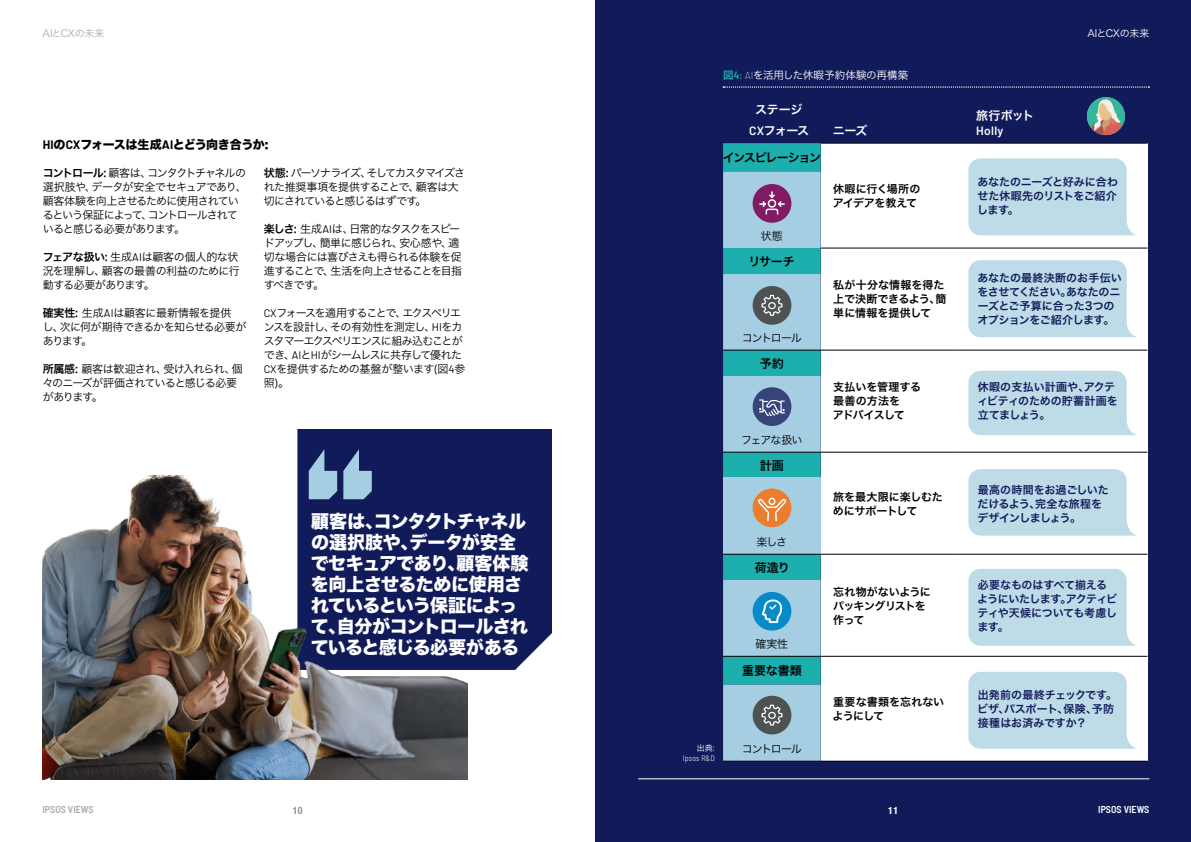
<style>
.page{position:relative;width:1191px;height:842px;background:#fff}
.page>*{position:absolute;margin:0;border:0;box-sizing:border-box;transform-origin:0 0}
.t1{font:18px/21px "Hira Kaku Std W8";letter-spacing:-.035em;color:#fff}
.Body_Quote{font:12px/15px "Hira Kaku Pro N W6";letter-spacing:-.035em;color:#fff}
.H2_Full_span{font:12px "Hira Kaku Std W8";letter-spacing:-.035em;color:#000}
.Body_Quote-2{font:12px "Hira Kaku Pro N W6";letter-spacing:-.065em;color:#000}
.Body_Quote-3{font:12px "Hira Kaku Pro N W6";letter-spacing:-.11em;color:#000}
.t2{font:11px/14px "Hira Kaku Pro N W3";letter-spacing:-.07em;color:#000}
.Body_Quote-4{font:11px/14px "Hira Kaku Pro N W6";letter-spacing:-.02em;color:#121b5a}
.Body_Quote-5{font:11px/14px "Hira Kaku Pro N W6";letter-spacing:-.005em;color:#000}
.t3{font:11px/14px "Hira Kaku Pro N W3";letter-spacing:-.035em;color:#000}
.t4{font:11px/14px "Hira Kaku Pro N W3";letter-spacing:-.045em;color:#000}
.Body_Quote-6{font:11px/14px "Hira Kaku Pro N W6";letter-spacing:-.04em;color:#121b5a}
.Body_Quote-7{font:11px/14px "Hira Kaku Pro N W6";color:#121b5a}
.Body_Quote-8{font:11px/14px "Hira Kaku Pro N W6";letter-spacing:-.05em;color:#000}
.Figure_Header_White{font:10.5px "Hira Kaku Pro N W3";color:#fff}
.t5{font:600 semi-condensed 10px "Barlow";color:#fff}
.t6{font:600 semi-condensed 10px "Barlow";color:#acacac}
.t7{font:10px "Hira Kaku Pro N W3";letter-spacing:-.03em;color:#fff}
.t8{font:10px "Hira Kaku Pro N W3";letter-spacing:-.03em;color:#acacac}
.t9{font:700 condensed 10px "Helvetica Neue LT Pro";color:#fff}
.t10{font:700 condensed 10px "Helvetica Neue LT Pro";color:#939598}
.Figure_Footer_White{font:300 semi-condensed 8px/10px "Barlow";letter-spacing:.01em;color:#fff;text-align:right}
.s1{font-family:"Barlow";font-weight:700}
.s2{font-family:"Hira Kaku Pro N W6"}
.s3{font-family:"Barlow"}
.s4{font-family:"Hira Kaku Pro N W3";font-weight:400;font-stretch:normal}
.s5{font-family:"Hira Kaku Pro N W6";color:#1dafad}
.s6{font-family:"Barlow";font-weight:600;font-stretch:semi-condensed;color:#1dafad}
.s7{font-family:"Barlow";font-weight:100}
.s8{font-family:"Barlow";font-weight:600}
</style>
<div class="page">
<div style="left:595px;top:0;width:596px;height:842px;background:#121b5a"></div>
<div style="left:821px;top:144px;width:326px;height:617px;background:#fff"></div>
<svg style="left:968px;top:371px;width:169px;height:64px;background:#c2dde9"></svg>
<svg style="left:968px;top:469px;width:169px;height:67px;background:#c2dde9"></svg>
<svg style="left:968px;top:569px;width:169px;height:77px;background:#c2dde9"></svg>
<svg style="left:968px;top:672px;width:169px;height:77px;background:#c2dde9"></svg>
<svg style="left:968px;top:260px;width:169px;height:77px;background:#c2dde9"></svg>
<svg style="left:968px;top:158px;width:168px;height:77px;background:#c2dde9"></svg>
<div style="left:297px;top:429px;width:255px;height:241px;background:#121b5a"></div>
<svg style="left:309px;top:449px;width:63px;height:27px;background:#485d8c"></svg>
<div style="left:723px;top:143px;width:97px;height:28px;background:#1dafad"></div>
<svg style="left:723px;top:171px;width:97px;height:590px;background:#7dc3d2"></svg>
<div style="left:723px;top:478px;width:97px;height:76px;background:#a5cee3"></div>
<hr style="left:820px;top:143px;width:138px;height:1px;background:#000">
<hr style="left:958px;top:143px;width:189px;height:1px;background:#000">
<hr style="left:820px;top:248px;width:138px;height:1px;background:#000">
<hr style="left:958px;top:248px;width:189px;height:1px;background:#000">
<hr style="left:820px;top:350px;width:138px;height:1px;background:#000">
<hr style="left:958px;top:350px;width:189px;height:1px;background:#000">
<hr style="left:820px;top:452px;width:138px;height:1px;background:#000">
<hr style="left:958px;top:452px;width:189px;height:1px;background:#000">
<hr style="left:723px;top:554px;width:97px;height:1px;background:#000">
<hr style="left:820px;top:554px;width:138px;height:1px;background:#000">
<hr style="left:958px;top:554px;width:189px;height:1px;background:#000">
<hr style="left:820px;top:656px;width:138px;height:1px;background:#000">
<hr style="left:958px;top:656px;width:189px;height:1px;background:#000">
<hr style="left:820px;top:761px;width:138px;height:1px;background:#000">
<hr style="left:958px;top:761px;width:189px;height:1px;background:#000">
<hr style="left:723px;top:452px;width:97px;height:1px;background:#000">
<hr style="left:723px;top:656px;width:97px;height:1px;background:#000">
<hr style="left:723px;top:761px;width:97px;height:1px;background:#000">
<hr style="left:723px;top:350px;width:97px;height:1px;background:#000">
<img style="left:43px;top:476px;width:425px;height:303px">
<svg style="left:723px;top:87px;width:426px;height:1px"></svg>
<hr style="left:638px;top:778px;width:511px;height:1px;background:#fff">
<img style="left:1087px;top:97px;width:37px;height:38px;border-radius:19px">
<div style="left:752px;top:184px;width:39px;height:39px;background:#811b65;border-radius:50%"></div>
<svg style="left:759px;top:191px;width:26px;height:24px"></svg>
<div style="left:752px;top:286px;width:39px;height:39px;background:#4e5252;border-radius:50%"></div>
<svg style="left:761px;top:295px;width:21px;height:21px"></svg>
<div style="left:752px;top:696px;width:39px;height:38px;background:#4e5252;border-radius:50%"></div>
<svg style="left:761px;top:705px;width:21px;height:20px"></svg>
<div style="left:752px;top:387px;width:39px;height:39px;background:#36447a;border-radius:50%"></div>
<svg style="left:759px;top:399px;width:25px;height:17px"></svg>
<div style="left:752px;top:488px;width:39px;height:39px;background:#eb7d2f;border-radius:50%"></div>
<svg style="left:757px;top:498px;width:29px;height:23px"></svg>
<div style="left:752px;top:592px;width:39px;height:39px;background:#068ac9;border-radius:50%"></div>
<svg style="left:762px;top:600px;width:20px;height:29px"></svg>
<p class="t8" style="left:43px;top:25px;width:63px">AIとCXの未来</p>
<p class="H2_Full_span" style="left:43px;top:138px;width:227px"><span class="s1">HI</span>の<span class="s1">CX</span>フォースは生成<span class="s1">AI</span>とどう向き合うか:</p>
<p class="t2" style="left:43px;top:165px;width:205px"><span class="s2">コントロール:</span> 顧客は、コンタクトチャネルの選択肢や、データが安全でセキュアであり、顧客体験を向上させるために使用されているという保証によって、コントロールされていると感じる必要があります。</p>
<p class="t3" style="left:43px;top:249px;width:199px"><span class="s2">フェアな扱い:</span> 生成<span class="s3">AI</span>は顧客の個人的な状況を理解し、顧客の最善の利益のために行動する必要があります。</p>
<p class="t4" style="left:43px;top:305px;width:205px"><span class="s2">確実性:</span> 生成<span class="s3">AI</span>は顧客に最新情報を提供<br>し、次に何が期待できるかを知らせる必要があります。</p>
<p class="t2" style="left:43px;top:361px;width:202px"><span class="s2">所属感:</span> 顧客は歓迎され、受け入れられ、個々のニーズが評価されていると感じる必要があります。</p>
<p class="t2" style="left:264px;top:165px;width:203px"><span class="s2">状態:</span> パーソナライズ、そしてカスタマイズされた推奨事項を提供することで、顧客は大切にされていると感じるはずです。</p>
<p class="t2" style="left:264px;top:221px;width:200px"><span class="s2">楽しさ:</span> 生成<span class="s3">AI</span>は、日常的なタスクをスピードアップし、簡単に感じられ、安心感や、適切な場合には喜びさえも得られる体験を促進することで、生活を向上させることを目指すべきです。</p>
<p class="t2" style="left:264px;top:305px;width:203px"><span class="s3">CX</span>フォースを適用することで、エクスペリエンスを設計し、その有効性を測定し、<span class="s3">HI</span>をカスタマーエクスペリエンスに組み込むことができ、<span class="s3">AI</span>と<span class="s3">HI</span>がシームレスに共存して優れた<br><span class="s3">CX</span>を提供するための基盤が整います(図<span class="s3">4</span>参照)。</p>
<p class="t6" style="left:43px;top:803px;width:53px">IPSOS VIEWS</p>
<h1 class="t1" style="left:311px;top:511px;width:219px">顧客は、コンタクトチャネルの選択肢や、データが安全でセキュアであり、顧客体験を向上させるために使用されているという保証によって、自分がコントロールされていると感じる必要がある</h1>
<p class="t10" style="left:293px;top:804px;width:11px">10</p>
<p class="t7" style="left:1087px;top:25px;width:63px">AIとCXの未来</p>
<h4 class="Figure_Footer_White" style="left:683px;top:743px;width:33px"><span class="s4">出典:<br></span>Ipsos R&amp;D</h4>
<h4 class="Figure_Header_White" style="left:723px;top:66px;width:187px"><span class="s5">図</span><span class="s6">4:</span> <span class="s7">AI</span>を活用した休暇予約体験の再構築</h4>
<p class="Body_Quote" style="left:755px;top:101px;width:49px">ステージ</p>
<p class="Body_Quote" style="left:749px;top:122px;width:62px"><span class="s8">CX</span>フォース</p>
<p class="Body_Quote" style="left:833px;top:122px;width:36px">ニーズ</p>
<p class="Body_Quote-3" style="left:723px;top:147px;width:99px">インスピレーション</p>
<p class="Body_Quote" style="left:976px;top:107px;width:60px">旅行ボット<br><span class="s8">Holly</span></p>
<p class="t2" style="left:761px;top:228px;width:23px">状態</p>
<p class="Body_Quote-2" style="left:748px;top:250px;width:48px">リサーチ</p>
<p class="t2" style="left:742px;top:330px;width:61px">コントロール</p>
<p class="Body_Quote-2" style="left:760px;top:352px;width:25px">予約</p>
<p class="t2" style="left:741px;top:432px;width:63px">フェアな扱い</p>
<p class="Body_Quote-2" style="left:760px;top:454px;width:25px">計画</p>
<p class="t2" style="left:756px;top:534px;width:32px">楽しさ</p>
<p class="Body_Quote-2" style="left:754px;top:556px;width:37px">荷造り</p>
<p class="t2" style="left:755px;top:636px;width:34px">確実性</p>
<p class="Body_Quote-2" style="left:742px;top:660px;width:61px">重要な書類</p>
<p class="t2" style="left:742px;top:741px;width:61px">コントロール</p>
<p class="Body_Quote-5" style="left:832px;top:181px;width:89px">休暇に行く場所のアイデアを教えて</p>
<p class="Body_Quote-4" style="left:977px;top:174px;width:142px;text-align:justify">あなたのニーズと好みに合わせた休暇先のリストをご紹介します。</p>
<p class="Body_Quote-5" style="left:833px;top:278px;width:115px">私が十分な情報を得た上で決断できるよう、簡単に情報を提供して</p>
<p class="Body_Quote-4" style="left:977px;top:271px;width:146px">あなたの最終決断のお手伝いをさせてください。あなたのニーズとご予算に合った3つのオプションをご紹介します。</p>
<p class="Body_Quote-5" style="left:832px;top:380px;width:90px">支払いを管理する最善の方法を<br>アドバイスして</p>
<p class="Body_Quote-4" style="left:977px;top:380px;width:142px">休暇の支払い計画や、アクティビティのための貯蓄計画を立てましょう。</p>
<p class="Body_Quote-5" style="left:833px;top:489px;width:111px">旅を最大限に楽しむためにサポートして</p>
<p class="Body_Quote-4" style="left:977px;top:482px;width:133px">最高の時間をお過ごしいただけるよう、完全な旅程をデザインしましょう。</p>
<p class="Body_Quote-8" style="left:833px;top:584px;width:99px">忘れ物がないようにパッキングリストを作って</p>
<p class="Body_Quote-6" style="left:977px;top:577px;width:141px">必要なものはすべて揃えるようにいたします。アクティビティや天候についても考慮します。</p>
<p class="Body_Quote-5" style="left:832px;top:694px;width:113px">重要な書類を忘れないようにして</p>
<p class="Body_Quote-7" style="left:977px;top:687px;width:141px">出発前の最終チェックです。ビザ、パスポート、保険、予防接種はお済みですか？</p>
<p class="t9" style="left:888px;top:804px;width:11px">11</p>
<p class="t5" style="left:1098px;top:803px;width:53px">IPSOS VIEWS</p>
</div>
